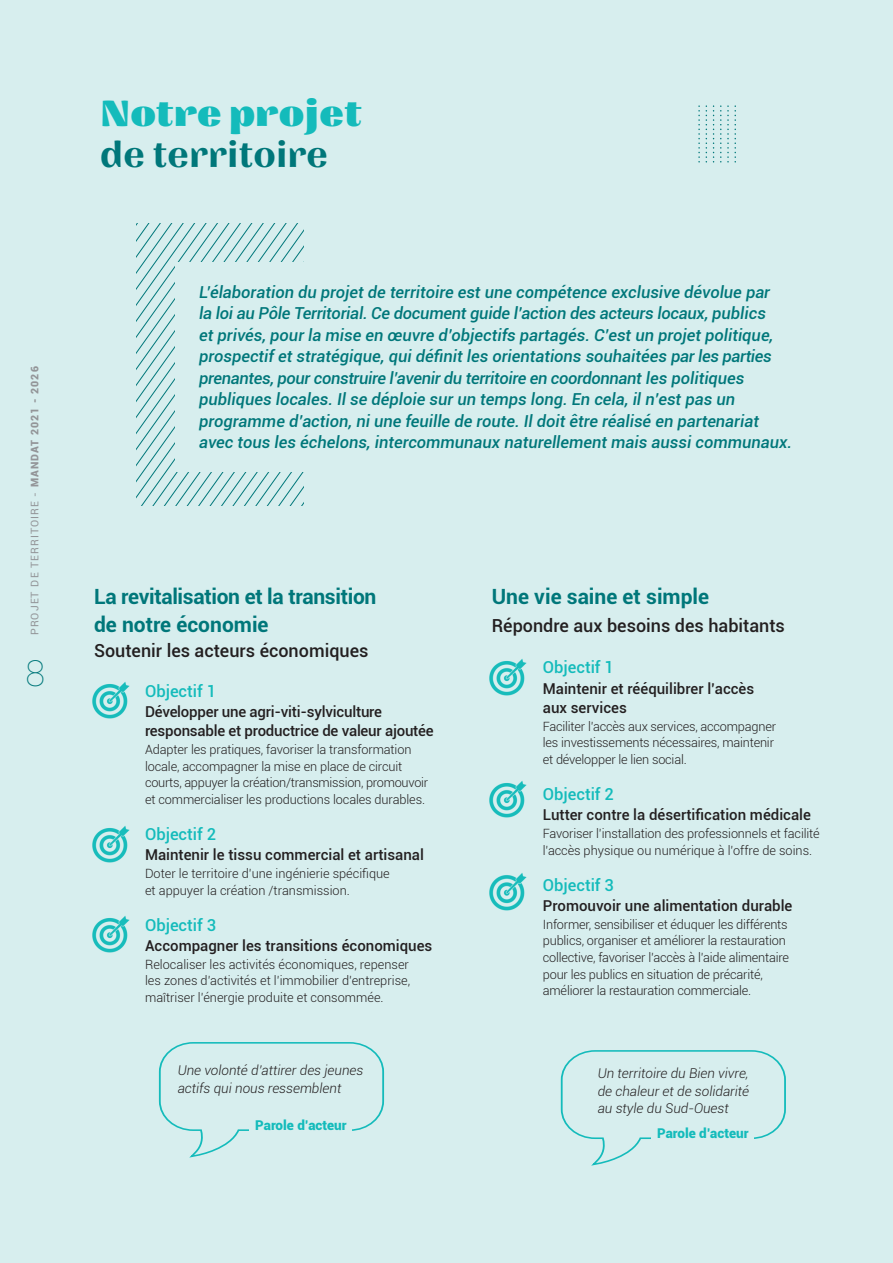
<style>
.page{position:relative;width:893px;height:1263px;background:#d7eeee}
.page>*{position:absolute;margin:0;border:0;box-sizing:border-box;transform-origin:0 0}
.t1{font:600 36px "Nazare";color:#00777a}
.t2{font:800 36px "Nazare";color:#14bbbb}
.t3{font:100 36px "Roboto";color:#00777a}
.t4{font:700 21px/27.3px "Roboto";letter-spacing:-.01em;color:#00777a}
.t5{font:500 18px "Roboto";color:#231f20}
.t6{font:italic 500 16.5px/21.5px "Roboto";color:#00777a}
.t7{font:500 16.5px "Roboto";color:#14bbbb}
.t8{font:500 15px/19.5px "Roboto";color:#231f20}
.t9{font:italic 300 13.5px/17.5px "Roboto";color:#231f20;text-align:justify}
.t10{font:900 13.5px "Roboto";color:#14bbbb}
.t11{font:300 12.75px/16.6px "Roboto";letter-spacing:-.015em;color:#231f20}
.t12{font:10.5px "Roboto";letter-spacing:.1em;color:#939598}
.s1{font-weight:900}
</style>
<div class="page">
<img style="left:92px;top:682px;width:38px;height:37px">
<img style="left:92px;top:826px;width:38px;height:37px">
<img style="left:92px;top:916px;width:38px;height:37px">
<img style="left:489px;top:659px;width:38px;height:37px">
<img style="left:489px;top:781px;width:38px;height:37px">
<img style="left:489px;top:873px;width:38px;height:38px">
<svg style="left:720px;top:105px;width:1px;height:58px"></svg>
<svg style="left:706px;top:105px;width:1px;height:58px"></svg>
<svg style="left:727px;top:105px;width:9px;height:58px"></svg>
<svg style="left:713px;top:105px;width:1px;height:58px"></svg>
<svg style="left:698px;top:105px;width:2px;height:58px"></svg>
<svg style="left:158px;top:1042px;width:227px;height:116px"></svg>
<div style="left:250px;top:1120px;width:102px;height:19px;background:#d7eeee"></div>
<svg style="left:560px;top:1050px;width:226px;height:116px"></svg>
<div style="left:652px;top:1128px;width:102px;height:19px;background:#d7eeee"></div>
<svg style="left:136px;top:239px;width:168px;height:266px"></svg>
<div style="left:175px;top:262px;width:283px;height:209px;background:#d7eeee"></div>
<p class="t12" style="left:29px;top:635px;width:270px;rotate:-90deg">PROJET DE TERRITOIRE - <span class="s1">MANDAT 2021 - 2026</span></p>
<p class="t3" style="left:26px;top:652px;width:21px">8</p>
<p class="t2" style="left:100px;top:99px;width:263px">Notre projet</p>
<p class="t1" style="left:100px;top:140px;width:229px">de territoire</p>
<p class="t6" style="left:199px;top:282px;width:594px">L’élaboration du projet de territoire est une compétence exclusive dévolue par<br>la loi au Pôle Territorial. Ce document guide l’action des acteurs locaux, publics<br>et privés, pour la mise en œuvre d’objectifs partagés. C’est un projet politique, prospectif et stratégique, qui définit les orientations souhaitées par les parties prenantes, pour construire l’avenir du territoire en coordonnant les politiques publiques locales. Il se déploie sur un temps long. En cela, il n’est pas un programme d’action, ni une feuille de route. Il doit être réalisé en partenariat avec tous les échelons, intercommunaux naturellement mais aussi communaux.</p>
<p class="t4" style="left:94px;top:584px;width:284px">La revitalisation et la transition de notre économie</p>
<p class="t5" style="left:94px;top:640px;width:276px">Soutenir les acteurs économiques</p>
<p class="t7" style="left:145px;top:681px;width:73px">Objectif 1</p>
<p class="t8" style="left:145px;top:702px;width:290px">Développer une agri-viti-sylviculture responsable et productrice de valeur ajoutée</p>
<p class="t11" style="left:145px;top:742px;width:285px">Adapter les pratiques, favoriser la transformation locale, accompagner la mise en place de circuit courts, appuyer la création/transmission, promouvoir et commercialiser les productions locales durables.</p>
<p class="t7" style="left:145px;top:825px;width:73px">Objectif 2</p>
<p class="t8" style="left:145px;top:845px;width:280px">Maintenir le tissu commercial et artisanal</p>
<p class="t11" style="left:145px;top:865px;width:246px">Doter le territoire d’une ingénierie spécifique et appuyer la création /transmission.</p>
<p class="t7" style="left:145px;top:915px;width:73px">Objectif 3</p>
<p class="t8" style="left:145px;top:936px;width:289px">Accompagner les transitions économiques</p>
<p class="t11" style="left:145px;top:956px;width:267px;text-align:justify">Relocaliser les activités économiques, repenser les zones d’activités et l’immobilier d’entreprise, maîtriser l’énergie produite et consommée.</p>
<p class="t9" style="left:178px;top:1062px;width:187px">Une volonté d’attirer des jeunes actifs qui nous ressemblent</p>
<p class="t10" style="left:255px;top:1117px;width:93px">Parole d’acteur</p>
<p class="t4" style="left:492px;top:584px;width:219px">Une vie saine et simple</p>
<p class="t5" style="left:492px;top:615px;width:295px">Répondre aux besoins des habitants</p>
<p class="t7" style="left:543px;top:658px;width:73px">Objectif 1</p>
<p class="t8" style="left:543px;top:679px;width:213px">Maintenir et rééquilibrer l’accès aux services</p>
<p class="t11" style="left:543px;top:718px;width:235px">Faciliter l’accès aux services, accompagner les investissements nécessaires, maintenir et développer le lien social.</p>
<p class="t7" style="left:543px;top:785px;width:73px">Objectif 2</p>
<p class="t8" style="left:543px;top:805px;width:270px">Lutter contre la désertification médicale</p>
<p class="t11" style="left:543px;top:825px;width:278px">Favoriser l’installation des professionnels et facilité l’accès physique ou numérique à l’offre de soins.</p>
<p class="t7" style="left:543px;top:875px;width:73px">Objectif 3</p>
<p class="t8" style="left:543px;top:896px;width:251px">Promouvoir une alimentation durable</p>
<p class="t11" style="left:543px;top:916px;width:248px">Informer, sensibiliser et éduquer les différents publics, organiser et améliorer la restauration collective, favoriser l’accès à l’aide alimentaire pour les publics en situation de précarité, améliorer la restauration commerciale.</p>
<p class="t9" style="left:598px;top:1065px;width:153px">Un territoire du Bien vivre, de chaleur et de solidarité au style du Sud-Ouest</p>
<p class="t10" style="left:657px;top:1125px;width:93px">Parole d’acteur</p>
</div>
